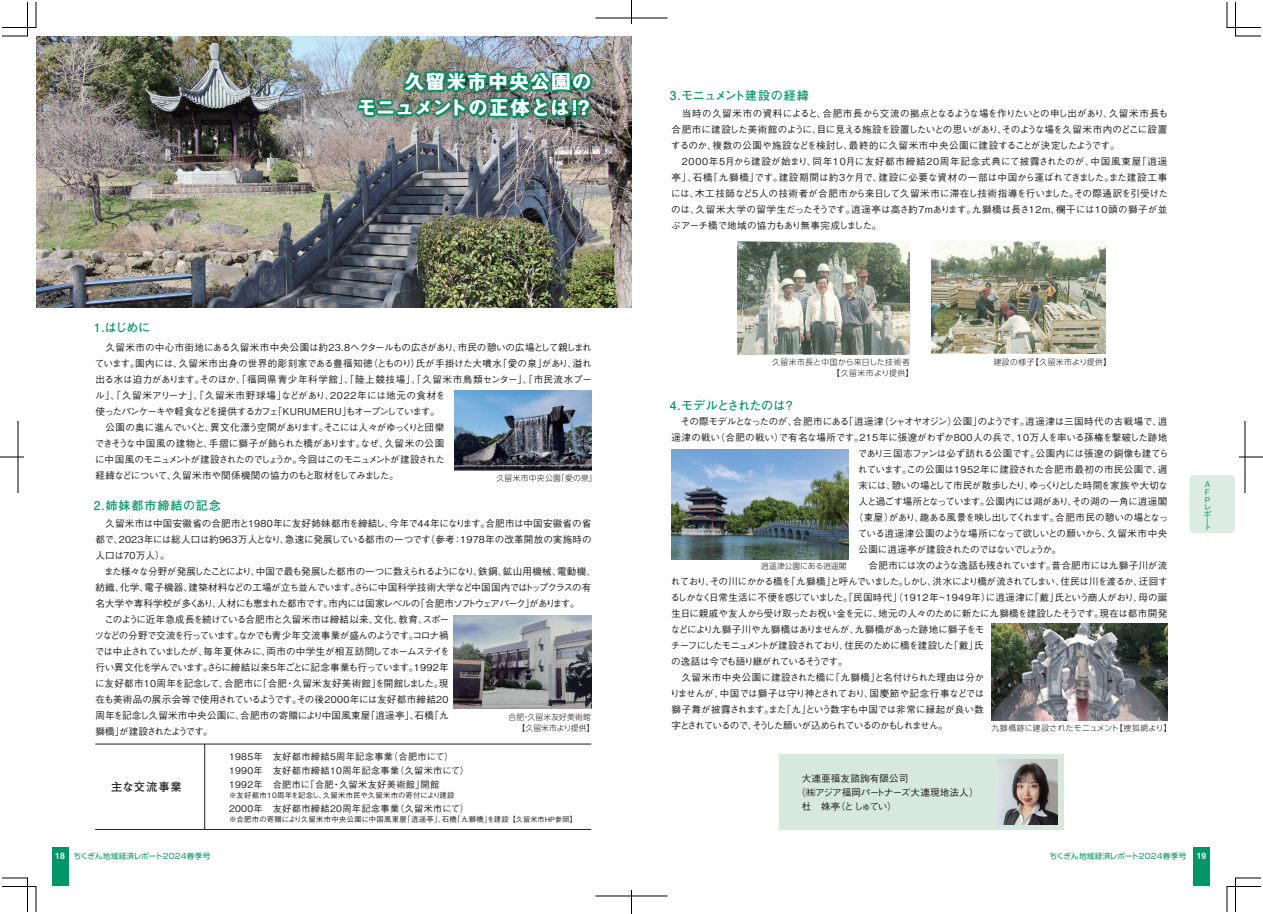
<style>
.page{position:relative;width:1263px;height:914px;background:#fff}
.page>*{position:absolute;margin:0;border:0;box-sizing:border-box;transform-origin:0 0}
.t1{font:19.8px/26.1px "Midashi Go Pr 5 MB31";letter-spacing:.055em;color:#fff;text-align:right}
.t2{font:700 12px "Futo Go B101 Pr 5";letter-spacing:-.035em;color:#009665}
.t3{font:700 12px "Futo Go B101 Pr 5";letter-spacing:.075em;color:#009665}
.t4{font:700 12px "Futo Go B101 Pr 5";letter-spacing:.01em;color:#009665}
.t5{font:700 11.3px "Futo Go B101 Pr 5";letter-spacing:.075em;color:#231f20}
.t6{font:500 9.6px/16px "Gothic BBB Pr 5";letter-spacing:-.025em;color:#231f20}
.t7{font:500 9.6px/16px "Gothic BBB Pr 5";letter-spacing:.01em;color:#231f20}
.t8{font:500 9.6px "Gothic BBB Pr 5";letter-spacing:-.05em;color:#231f20}
.t9{font:500 9.6px "Gothic BBB Pr 5";letter-spacing:-.045em;color:#231f20}
.t10{font:500 9.6px "Gothic BBB Pr 5";letter-spacing:-.005em;color:#231f20}
.t11{font:500 9.6px "Gothic BBB Pr 5";letter-spacing:-.08em;color:#231f20}
.t12{font:500 9.6px "Gothic BBB Pr 5";color:#231f20}
.t13{font:500 9.6px "Gothic BBB Pr 5";letter-spacing:-.085em;color:#231f20}
.t14{font:500 9.6px "Gothic BBB Pr 5";letter-spacing:-.055em;color:#231f20}
.t15{font:500 9.6px "Gothic BBB Pr 5";letter-spacing:.02em;color:#231f20}
.t16{font:500 9.6px "Gothic BBB Pr 5";letter-spacing:.005em;color:#231f20}
.t17{font:500 9.6px "Gothic BBB Pr 5";letter-spacing:-.095em;color:#231f20}
.t18{font:500 9.6px "Gothic BBB Pr 5";letter-spacing:-.07em;color:#231f20}
.t19{font:500 9.6px "Gothic BBB Pr 5";letter-spacing:-.09em;color:#231f20}
.t20{font:500 9.6px "Gothic BBB Pr 5";letter-spacing:.015em;color:#231f20}
.t21{font:500 9.2px/14px "Gothic BBB Pr 5";letter-spacing:.035em;color:#231f20}
.t22{font:8.5px "Midashi Go Pr 5 MB31";color:#fff}
.t23{font:500 8px/6.9px "Gothic BBB Pr 5";color:#009665;text-align:justify}
.t24{font:300 7.8px "UD Shin Go Pr 6";letter-spacing:.035em;color:#231f20}
.t25{font:300 7.8px/11px "UD Shin Go Pr 6";letter-spacing:.015em;color:#231f20}
.t26{font:300 7.8px/11px "UD Shin Go Pr 6";letter-spacing:.06em;color:#231f20}
.t27{font:300 7.8px "UD Shin Go Pr 6";letter-spacing:.055em;color:#231f20}
.t28{font:7.7px "Shin Go Pr 5";letter-spacing:.02em;color:#009665}
.t29{font:500 7.4px "Gothic BBB Pr 5";letter-spacing:.035em;color:#231f20}
.s1{font-size:7.1px}
</style>
<div class="page">
<img style="left:36px;top:36px;width:595px;height:271px">
<div style="left:52px;top:848px;width:16px;height:38px;background:#009665"></div>
<div style="left:1193px;top:848px;width:16px;height:38px;background:#009665"></div>
<div style="left:1189px;top:475px;width:45px;height:58px;background:#dcebe3;border-radius:4px"></div>
<img style="left:319px;top:36px;width:313px;height:123px">
<svg style="left:356px;top:97px;width:21px;height:21px"></svg>
<div style="left:379px;top:100px;width:13px;height:6px;border:3px solid #009665"></div>
<div style="left:377px;top:110px;width:18px;height:5px;border:3px solid #009665"></div>
<img style="left:395px;top:59px;width:198px;height:60px">
<svg style="left:2px;top:878px;width:34px;height:34px"></svg>
<svg style="left:2px;top:2px;width:34px;height:34px"></svg>
<svg style="left:1226px;top:2px;width:35px;height:34px"></svg>
<svg style="left:1226px;top:878px;width:35px;height:34px"></svg>
<svg style="left:0;top:457px;width:24px;height:1px"></svg>
<hr style="left:18px;top:421px;width:1px;height:72px;background:#000">
<svg style="left:1239px;top:457px;width:24px;height:1px"></svg>
<hr style="left:1244px;top:421px;width:1px;height:72px;background:#000">
<hr style="left:595px;top:18px;width:72px;height:1px;background:#000">
<svg style="left:631px;top:0;width:1px;height:24px"></svg>
<hr style="left:595px;top:896px;width:72px;height:1px;background:#000">
<svg style="left:631px;top:890px;width:1px;height:24px"></svg>
<div style="left:779px;top:754px;width:284px;height:76px;background:#d7e8df"></div>
<img style="left:997px;top:760px;width:60px;height:64px">
<hr style="left:95px;top:744px;width:496px;height:1px;background:#231f20">
<hr style="left:95px;top:829px;width:496px;height:1px;background:#231f20">
<img style="left:454px;top:390px;width:137px;height:81px">
<img style="left:737px;top:241px;width:172px;height:113px">
<img style="left:931px;top:242px;width:174px;height:112px">
<img style="left:991px;top:624px;width:176px;height:96px">
<img style="left:671px;top:449px;width:177px;height:110px">
<img style="left:453px;top:615px;width:138px;height:94px">
<hr style="left:204px;top:744px;width:1px;height:85px;background:#231f20">
<p class="t4" style="left:94px;top:318px;width:58px">1.はじめに</p>
<h1 class="t1" style="left:357px;top:67px;width:238px">久留米市中央公園の<br>モニュメントの正体とは！？</h1>
<p class="t6" style="left:95px;top:338px;width:499px">　久留米市の中心市街地にある久留米市中央公園は約23.8ヘクタールもの広さがあり、市民の憩いの広場として親しまれています。園内には、久留米市出身の世界的彫刻家である豊福知徳（とものり）氏が手掛けた大噴水「愛の泉」があり、溢れ出る水は迫力があります。そのほか、「福岡県青少年科学館」、「陸上競技場」、「久留米市鳥類センター」、「市民流水プール」、「久留米アリーナ」、「久留米市野球場」などがあり、2022年には地元の食材を<br>使ったパンケーキや軽食などを提供するカフェ「KURUMERU」もオープンしています。<br>　公園の奥に進んでいくと、異文化漂う空間があります。そこには人々がゆっくりと団欒<br>できそうな中国風の建物と、手摺に獅子が飾られた橋があります。なぜ、久留米の公園<br>に中国風のモニュメントが建設されたのでしょうか。今回はこのモニュメントが建設された<br>経緯などについて、久留米市や関係機関の協力のもと取材をしてみました。</p>
<p class="t6" style="left:95px;top:514px;width:503px">　久留米市は中国安徽省の合肥市と1980年に友好姉妹都市を締結し、今年で44年になります。合肥市は中国安徽省の省都で、2023年には総人口は約963万人となり、急速に発展している都市の一つです（参考：1978年の改革開放の実施時の人口は70万人）。<br>　また様々な分野が発展したことにより、中国で最も発展した都市の一つに数えられるようになり、鉄鋼、鉱山用機械、電動機、紡織、化学、電子機器、建築材料などの工場が立ち並んでいます。さらに中国科学技術大学など中国国内ではトップクラスの有名大学や専科学校が多くあり、人材にも恵まれた都市です。市内には国家レベルの「合肥市ソフトウェアパーク」があります。<br>　このように近年急成長を続けている合肥市と久留米市は締結以来、文化、教育、スポー<br>ツなどの分野で交流を行っています。なかでも青少年交流事業が盛んのようです。コロナ禍<br>では中止されていましたが、毎年夏休みに、両市の中学生が相互訪問してホームステイを<br>行い異文化を学んでいます。さらに締結以来５年ごとに記念事業も行っています。1992年<br>に友好都市10周年を記念して、合肥市に「合肥・久留米友好美術館」を開館しました。現<br>在も美術品の展示会等で使用されているようです。その後2000年には友好都市締結20<br>周年を記念し久留米市中央公園に、合肥市の寄贈により中国風東屋「逍遥亭」、石橋「九<br>獅橋」が建設されたようです。</p>
<p class="t24" style="left:496px;top:471px;width:102px">久留米市中央公園「愛の泉」</p>
<p class="t3" style="left:94px;top:496px;width:129px">2.姉妹都市締結の記念</p>
<p class="t25" style="left:517px;top:711px;width:79px;text-indent:-9px">合肥・久留米友好美術館【久留米市より提供】</p>
<p class="t5" style="left:111px;top:777px;width:72px">主な交流事業</p>
<p class="t21" style="left:229px;top:748px;width:241px">1985年　友好都市締結5周年記念事業（合肥市にて）<br>1990年　友好都市締結10周年記念事業（久留米市にて）<br>1992年　合肥市に「合肥・久留米友好美術館」開館　　</p>
<p class="t29" style="left:229px;top:789px;width:227px">※友好都市10周年を記念し、久留米市民や久留米市の寄付により建設</p>
<p class="t21" style="left:229px;top:800px;width:241px">2000年　友好都市締結20周年記念事業（久留米市にて）</p>
<p class="t29" style="left:229px;top:813px;width:349px">※合肥市の寄贈により久留米市中央公園に中国風東屋「逍遥亭」、石橋「九獅橋」を建設<span class="s1">【久留米市HP参照】</span></p>
<p class="t2" style="left:670px;top:86px;width:140px">3.モニュメント建設の経緯</p>
<p class="t7" style="left:671px;top:105px;width:499px">　当時の久留米市の資料によると、合肥市長から交流の拠点となるような場を作りたいとの申し出があり、久留米市長も合肥市に建設した美術館のように、目に見える施設を設置したいとの思いがあり、そのような場を久留米市内のどこに設置するのか、複数の公園や施設などを検討し、最終的に久留米市中央公園に建設することが決定したようです。<br>　2000年5月から建設が始まり、同年10月に友好都市締結20周年記念式典にて披露されたのが、中国風東屋「逍遥亭」、石橋「九獅橋」です。建設期間は約3ケ月で、建設に必要な資材の一部は中国から運ばれてきました。また建設工事には、木工技師など5人の技術者が合肥市から来日して久留米市に滞在し技術指導を行いました。その際通訳を引受けたのは、久留米大学の留学生だったそうです。逍遥亭は高さ約7ｍあります。九獅橋は長さ12ｍ、欄干には10頭の獅子が並ぶアーチ橋で地域の協力もあり無事完成しました。</p>
<p class="t26" style="left:832px;top:356px;width:83px;text-indent:-60px">久留米市長と中国から来日した技術者【久留米市より提供】</p>
<p class="t2" style="left:670px;top:396px;width:127px">4.モデルとされたのは？</p>
<p class="t27" style="left:993px;top:355px;width:119px">建設の様子【久留米市より提供】</p>
<p class="t6" style="left:671px;top:412px;width:497px">　その際モデルとなったのが、合肥市にある「逍遥津（シャオヤオジン）公園」のようです。逍遥津は三国時代の古戦場で、逍</p>
<p class="t12" style="left:671px;top:429px;width:497px">遥津の戦い（合肥の戦い）で有名な場所です。215年に張遼がわずか800人の兵で、10万人を率いる孫権を撃破した跡地</p>
<p class="t6" style="left:858px;top:444px;width:312px">であり三国志ファンは必ず訪れる公園です。公園内には張遼の銅像も建てら</p>
<p class="t15" style="left:858px;top:461px;width:311px">れています。この公園は1952年に建設された合肥市最初の市民公園で、週</p>
<p class="t8" style="left:858px;top:477px;width:311px">末には、憩いの場として市民が散歩したり、ゆっくりとした時間を家族や大切な</p>
<p class="t9" style="left:858px;top:493px;width:310px">人と過ごす場所となっています。公園内には湖があり、その湖の一角に逍遥閣</p>
<p class="t14" style="left:853px;top:509px;width:316px">（東屋）があり、趣ある風景を映し出してくれます。合肥市民の憩いの場となっ</p>
<p class="t6" style="left:857px;top:524px;width:311px">ている逍遥津公園のような場所になって欲しいとの願いから、久留米市中央</p>
<p class="t18" style="left:858px;top:541px;width:204px">公園に逍遥亭が建設されたのではないでしょうか。</p>
<p class="t6" style="left:858px;top:556px;width:310px">　合肥市には次のような逸話も残されています。昔合肥市には九獅子川が流</p>
<p class="t11" style="left:671px;top:573px;width:498px">れており、その川にかかる橋を「九獅橋」と呼んでいました。しかし、洪水により橋が流されてしまい、住民は川を渡るか、迂回す</p>
<p class="t10" style="left:670px;top:589px;width:498px">るしかなく日常生活に不便を感じていました。「民国時代」（1912年~1949年）に逍遥津に「戴」氏という商人がおり、母の誕</p>
<p class="t6" style="left:671px;top:604px;width:497px">生日に親戚や友人から受け取ったお祝い金を元に、地元の人々のために新たに九獅橋を建設したそうです。現在は都市開発</p>
<p class="t9" style="left:671px;top:621px;width:315px">などにより九獅子川や九獅橋はありませんが、九獅橋があった跡地に獅子をモ</p>
<p class="t13" style="left:671px;top:637px;width:314px">チーフにしたモニュメントが建設されており、住民のために橋を建設した「戴」氏</p>
<p class="t19" style="left:671px;top:653px;width:178px">の逸話は今でも語り継がれているそうです。</p>
<p class="t16" style="left:671px;top:669px;width:314px">　久留米市中央公園に建設された橋に「九獅橋」と名付けられた理由は分か</p>
<p class="t8" style="left:670px;top:685px;width:316px">りませんが、中国では獅子は守り神とされており、国慶節や記念行事などでは</p>
<p class="t6" style="left:671px;top:700px;width:314px">獅子舞が披露されます。また「九」という数字も中国では非常に縁起が良い数</p>
<p class="t17" style="left:671px;top:717px;width:278px">字とされているので、そうした願いが込められているのかもしれません。</p>
<p class="t25" style="left:761px;top:560px;width:87px">逍遥津公園にある逍遥閣</p>
<p class="t24" style="left:991px;top:722px;width:186px">九獅橋跡に建設されたモニュメント【捜狐網より】　</p>
<p class="t20" style="left:801px;top:771px;width:108px">大連亜福友諮詢有限公司</p>
<p class="t6" style="left:796px;top:783px;width:184px">（㈱アジア福岡パートナーズ大連現地法人）</p>
<p class="t6" style="left:801px;top:797px;width:97px">杜　姝亭（と しゅてい）</p>
<p class="t23" style="left:1204px;top:479px;width:7px;line-height:8px">A F P</p>
<p class="t23" style="left:1203px;top:503px;width:9px;text-align:left">レポート</p>
<p class="t28" style="left:73px;top:850px;width:139px">ちくぎん地域経済レポート2024春季号</p>
<p class="t28" style="left:1049px;top:850px;width:139px">ちくぎん地域経済レポート2024春季号</p>
<p class="t22" style="left:55px;top:849px;width:11px">18</p>
<p class="t22" style="left:1196px;top:849px;width:11px">19</p>
</div>
